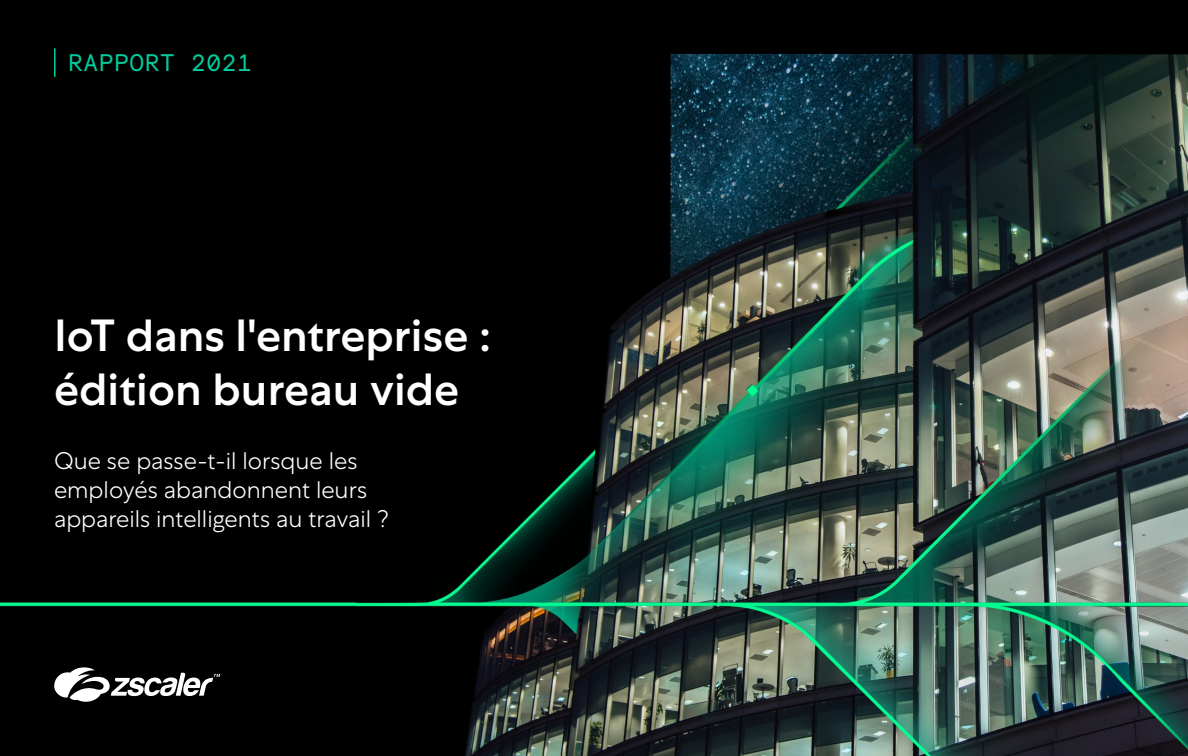
<style>
.page{position:relative;width:1188px;height:756px;background:#fff}
.page>*{position:absolute;margin:0;border:0;box-sizing:border-box;transform-origin:0 0}
.t1{font:500 45px/54px "Centra No 1";color:#fff}
.t2{font:300 24px/28.8px "Centra No 1";color:#fff}
.t3{font:24px "Centra Mono";color:#00cc9e}
</style>
<div class="page">
<img style="left:0;top:0;width:1188px;height:756px">
<svg style="left:54px;top:667px;width:166px;height:35px"></svg>
<hr style="left:54px;top:49px;width:2px;height:27px;background:#00cc9e">
<p class="t3" style="left:68px;top:48px;width:186px">RAPPORT 2021</p>
<h1 class="t1" style="left:54px;top:308px;width:439px">IoT dans l'entreprise : édition bureau vide</h1>
<p class="t2" style="left:54px;top:446px;width:337px">Que se passe-t-il lorsque les employés abandonnent leurs appareils intelligents au travail ?</p>
</div>
